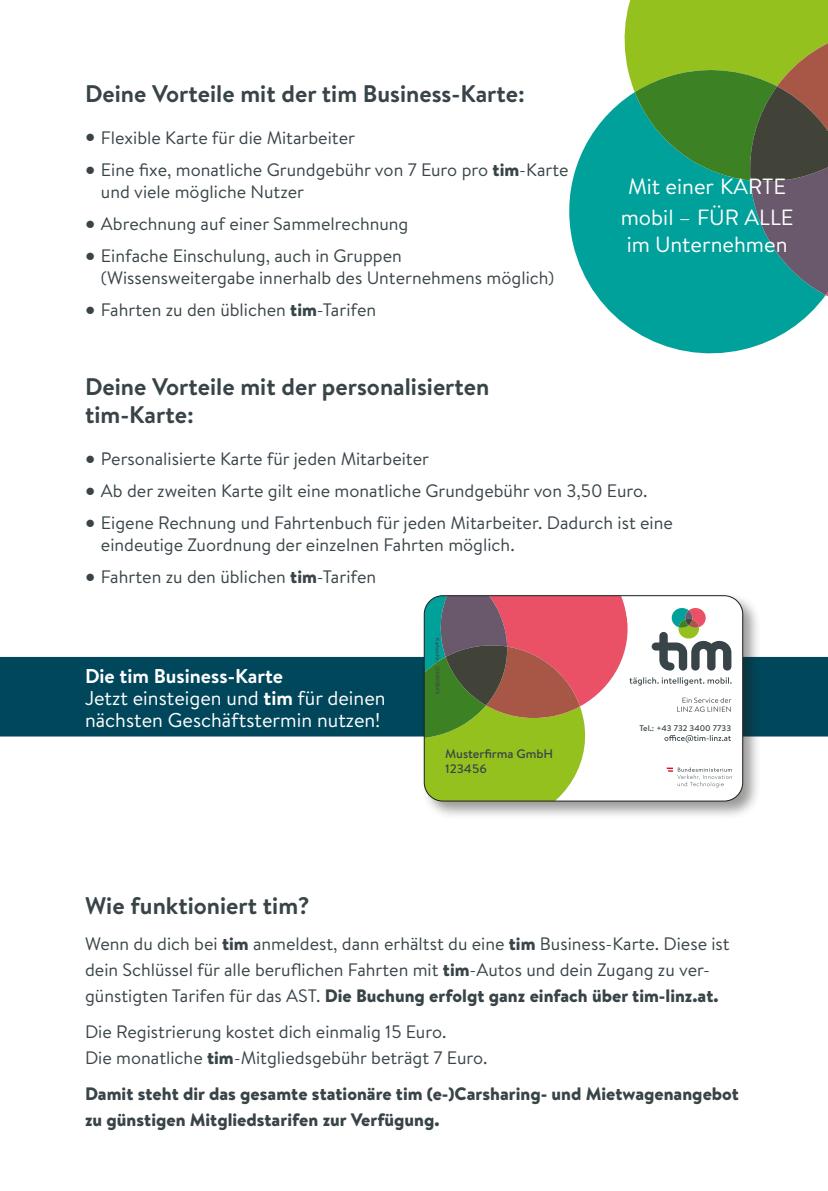
<style>
.page{position:relative;width:828px;height:1191px;background:#fff}
.page>*{position:absolute;margin:0;border:0;box-sizing:border-box;transform-origin:0 0}
.t1{font:700 24px/28px "Brandon Text";color:#394448}
.t2{font:22px/31.2px "Brandon Text";color:#fff;text-align:center}
.t3{font:20px/22px "Brandon Text";color:#fff}
.t4{font:700 20px "Brandon Text";color:#fff}
.t5{font:18px/22px "Brandon Text";color:#394448}
.t6{font:900 18px/26px "Brandon Text";color:#394448}
.t7{font:500 12.4px/14.4px "Brandon Text";letter-spacing:-.005em;color:#394448;scale:1.04 1}
.t8{font:500 8.2px "Brandon Text";color:#394448;scale:1.04 1}
.t9{font:500 5.4px "Brandon Text";color:#394448;scale:.96 1}
.s1{font-weight:900;font-size:26px}
.s2{font-weight:900}
.s3{font-weight:700}
</style>
<div class="page">
<svg style="left:569px;top:112px;width:238px;height:242px;fill:#00a19a"></svg>
<svg style="left:610px;top:0;width:218px;height:316px"></svg>
<div style="left:0;top:657px;width:828px;height:79px;background:#00475c"></div>
<div style="left:421px;top:592px;width:340px;height:228px;background:#1d1d1b;opacity:.45"></div>
<svg style="left:424px;top:595px;width:318px;height:206px"></svg>
<div style="left:424px;top:595px;width:319px;height:206px;border:1px solid #1d1d1b;border-radius:19px"></div>
<h3 class="t1" style="left:85px;top:79px;width:441px">Deine Vorteile mit der tim Business-Karte:</h3>
<p class="t5" style="left:85px;top:126px;width:271px"><span class="s1">•</span> Flexible Karte für die Mitarbeiter</p>
<p class="t5" style="left:101px;top:158px;width:469px;text-indent:-16px"><span class="s1">•</span> Eine fixe, monatliche Grundgebühr von 7 Euro pro <span class="s2">tim</span>-Karte und viele mögliche Nutzer</p>
<p class="t5" style="left:85px;top:212px;width:325px"><span class="s1">•</span> Abrechnung auf einer Sammelrechnung</p>
<p class="t5" style="left:101px;top:244px;width:455px;text-indent:-16px"><span class="s1">•</span> Einfache Einschulung, auch in Gruppen (Wissensweitergabe innerhalb des Unternehmens möglich)</p>
<p class="t5" style="left:85px;top:298px;width:293px"><span class="s1">•</span> Fahrten zu den üblichen <span class="s2">tim</span>-Tarifen</p>
<p class="t2" style="left:621px;top:170px;width:174px">Mit einer KARTE mobil – FÜR ALLE</p>
<p class="t2" style="left:627px;top:228px;width:162px">im Unternehmen</p>
<h3 class="t1" style="left:85px;top:372px;width:406px">Deine Vorteile mit der personalisierten tim-Karte:</h3>
<p class="t5" style="left:85px;top:447px;width:345px"><span class="s1">•</span> Personalisierte Karte für jeden Mitarbeiter</p>
<p class="t5" style="left:85px;top:479px;width:564px"><span class="s1">•</span> Ab der zweiten Karte gilt eine monatliche Grundgebühr von 3,50 Euro.</p>
<p class="t5" style="left:101px;top:511px;width:573px;text-indent:-16px"><span class="s1">•</span> Eigene Rechnung und Fahrtenbuch für jeden Mitarbeiter. Dadurch ist eine eindeutige Zuordnung der einzelnen Fahrten möglich.</p>
<p class="t5" style="left:85px;top:565px;width:293px"><span class="s1">•</span> Fahrten zu den üblichen <span class="s2">tim</span>-Tarifen</p>
<p class="t4" style="left:85px;top:662px;width:200px">Die tim Business-Karte</p>
<p class="t3" style="left:85px;top:686px;width:302px">Jetzt einsteigen und <span class="s3">tim</span> für deinen nächsten Geschäftstermin nutzen!</p>
<p class="t9" style="left:441px;top:638px;width:59px;rotate:90deg">Karten-Nr.: 1234512345</p>
<p class="t7" style="left:445px;top:746px;width:105px">Musterfirma GmbH<br>123456</p>
<p class="t8" style="left:639px;top:723px;width:90px">Tel.: +43 732 3400 7733</p>
<h3 class="t1" style="left:85px;top:891px;width:226px">Wie funktioniert tim?</h3>
<p class="t5" style="left:85px;top:930px;width:646px;line-height:26px">Wenn du dich bei <span class="s2">tim</span> anmeldest, dann erhältst du eine <span class="s2">tim</span> Business-Karte. Diese ist dein Schlüssel für alle beruflichen Fahrten mit <span class="s2">tim</span>-Autos und dein Zugang zu ver&shy;günstigten Tarifen für das AST. <span class="s2">Die Buchung erfolgt ganz einfach über tim-linz.at.</span></p>
<p class="t5" style="left:85px;top:1020px;width:363px">Die Registrierung kostet dich einmalig 15 Euro.</p>
<p class="t5" style="left:85px;top:1046px;width:404px">Die monatliche <span class="s2">tim</span>-Mitgliedsgebühr beträgt 7 Euro.</p>
<p class="t6" style="left:85px;top:1080px;width:655px">Damit steht dir das gesamte stationäre tim (e-)Carsharing- und Mietwagenangebot zu günstigen Mitgliedstarifen zur Verfügung.</p>
</div>
